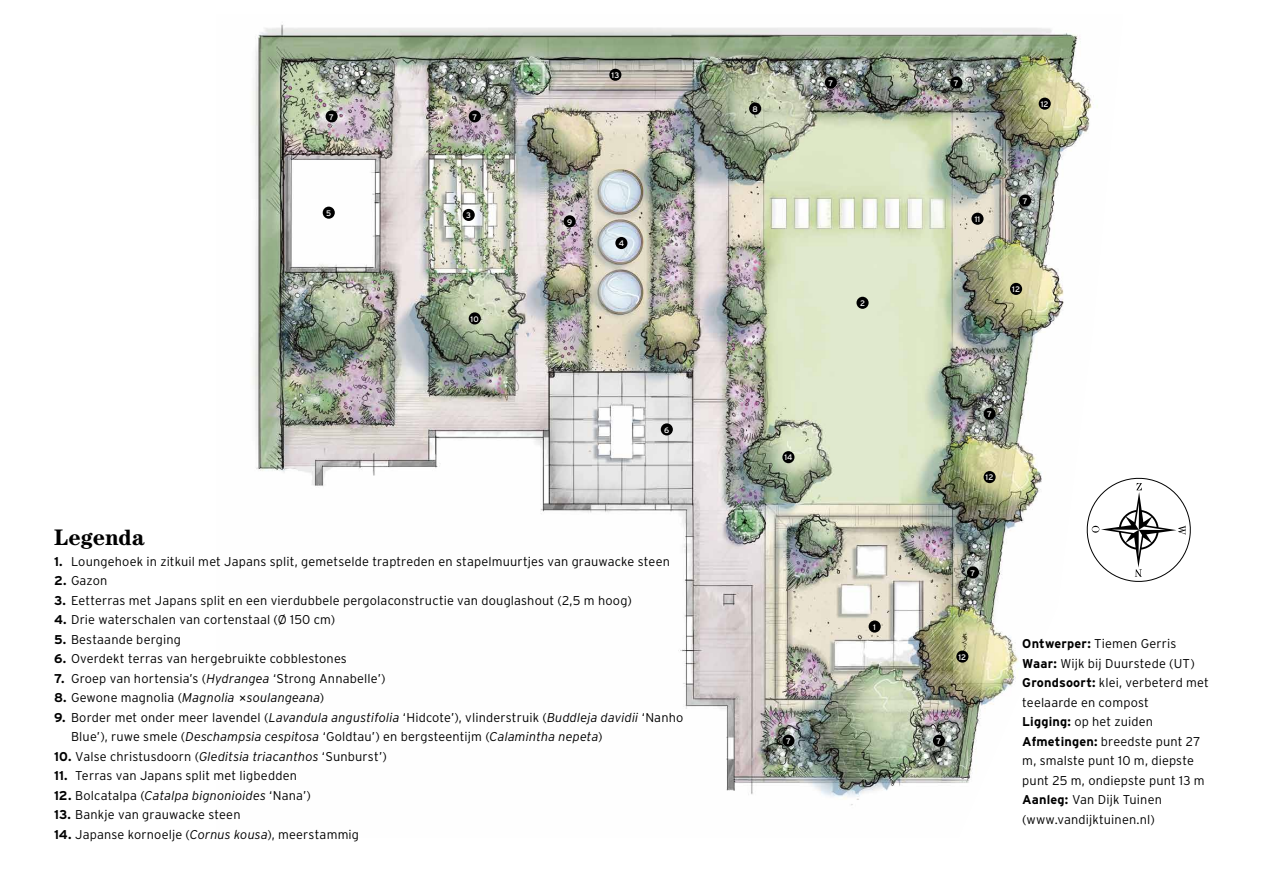
<style>
.page{position:relative;width:1263px;height:893px;background:#fff}
.page>*{position:absolute;margin:0;border:0;box-sizing:border-box;transform-origin:0 0}
.t1{font:700 22.5px "Century Std";letter-spacing:-.005em;color:#000}
.t2{font:300 12.75px/19.5px "Interstate";letter-spacing:.01em;color:#000}
.t3{font:italic 300 12.75px "Interstate";letter-spacing:.01em;color:#000}
.t4{font:7.95px "Interstate";letter-spacing:.02em;color:#fff}
.s1{font-weight:700}
.s2{font-style:italic}
.s3{font-weight:700;font-style:normal}
.s4{font-style:normal}
.s5{font-family:"Boton";font-weight:400;font-style:normal}
</style>
<div class="page">
<img style="left:253px;top:24px;width:845px;height:781px">
<div style="left:869px;top:620px;width:12px;height:13px;background:#000;border-radius:50%"></div>
<div style="left:469px;top:312px;width:12px;height:12px;background:#000;border-radius:50%"></div>
<div style="left:856px;top:297px;width:13px;height:12px;background:#000;border-radius:50%"></div>
<div style="left:463px;top:209px;width:12px;height:12px;background:#000;border-radius:50%"></div>
<div style="left:615px;top:237px;width:12px;height:12px;background:#000;border-radius:50%"></div>
<div style="left:323px;top:207px;width:12px;height:12px;background:#000;border-radius:50%"></div>
<div style="left:661px;top:423px;width:12px;height:12px;background:#000;border-radius:50%"></div>
<div style="left:950px;top:77px;width:12px;height:12px;background:#000;border-radius:50%"></div>
<div style="left:825px;top:77px;width:12px;height:12px;background:#000;border-radius:50%"></div>
<div style="left:1019px;top:195px;width:12px;height:12px;background:#000;border-radius:50%"></div>
<div style="left:983px;top:408px;width:13px;height:12px;background:#000;border-radius:50%"></div>
<div style="left:967px;top:566px;width:12px;height:12px;background:#000;border-radius:50%"></div>
<div style="left:933px;top:735px;width:12px;height:12px;background:#000;border-radius:50%"></div>
<div style="left:782px;top:735px;width:12px;height:12px;background:#000;border-radius:50%"></div>
<div style="left:469px;top:110px;width:12px;height:12px;background:#000;border-radius:50%"></div>
<div style="left:326px;top:110px;width:12px;height:12px;background:#000;border-radius:50%"></div>
<div style="left:749px;top:103px;width:12px;height:12px;background:#000;border-radius:50%"></div>
<div style="left:563px;top:215px;width:13px;height:12px;background:#000;border-radius:50%"></div>
<div style="left:971px;top:213px;width:12px;height:12px;background:#000;border-radius:50%"></div>
<div style="left:1039px;top:98px;width:12px;height:12px;background:#000;border-radius:50%"></div>
<div style="left:1010px;top:283px;width:12px;height:12px;background:#000;border-radius:50%"></div>
<div style="left:983px;top:471px;width:13px;height:12px;background:#000;border-radius:50%"></div>
<div style="left:956px;top:650px;width:12px;height:13px;background:#000;border-radius:50%"></div>
<div style="left:609px;top:69px;width:12px;height:12px;background:#000;border-radius:50%"></div>
<div style="left:782px;top:451px;width:12px;height:12px;background:#000;border-radius:50%"></div>
<svg style="left:1084px;top:475px;width:107px;height:110px"></svg>
<p class="t4" style="left:329px;top:112px;width:6px">7</p>
<p class="t4" style="left:472px;top:112px;width:6px">7</p>
<p class="t4" style="left:326px;top:209px;width:7px">5</p>
<p class="t4" style="left:466px;top:211px;width:6px">3</p>
<p class="t4" style="left:471px;top:314px;width:10px">10</p>
<p class="t4" style="left:611px;top:71px;width:9px">13</p>
<p class="t4" style="left:752px;top:105px;width:7px">8</p>
<p class="t4" style="left:828px;top:79px;width:6px">7</p>
<p class="t4" style="left:954px;top:79px;width:6px">7</p>
<p class="t4" style="left:1041px;top:100px;width:9px">12</p>
<p class="t4" style="left:567px;top:217px;width:7px">9</p>
<p class="t4" style="left:975px;top:215px;width:7px">11</p>
<p class="t4" style="left:619px;top:239px;width:7px">4</p>
<p class="t4" style="left:860px;top:299px;width:7px">2</p>
<p class="t4" style="left:1023px;top:197px;width:6px">7</p>
<p class="t4" style="left:1012px;top:285px;width:9px">12</p>
<p class="t4" style="left:664px;top:425px;width:7px">6</p>
<h1 class="t1" style="left:54px;top:524px;width:92px">Legenda</h1>
<p class="t2" style="left:54px;top:552px;width:617px"><span class="s1">1.</span> Loungehoek in zitkuil met Japans split, gemetselde traptreden en stapelmuurtjes van grauwacke steen</p>
<p class="t2" style="left:54px;top:571px;width:55px"><span class="s1">2.</span> Gazon</p>
<p class="t2" style="left:54px;top:591px;width:579px"><span class="s1">3.</span> Eetterras met Japans split en een vierdubbele pergolaconstructie van douglashout (2,5 m hoog)</p>
<p class="t2" style="left:54px;top:610px;width:283px"><span class="s1">4.</span> Drie waterschalen van cortenstaal (Ø 150 cm)</p>
<p class="t2" style="left:54px;top:630px;width:129px"><span class="s1">5.</span> Bestaande berging</p>
<p class="t2" style="left:54px;top:649px;width:294px"><span class="s1">6.</span> Overdekt terras van hergebruikte cobblestones</p>
<p class="t2" style="left:54px;top:669px;width:333px"><span class="s1">7.</span> Groep van hortensia’s (<span class="s2">Hydrangea</span> ‘Strong Annabelle’)</p>
<p class="t3" style="left:54px;top:691px;width:272px"><span class="s3">8.</span> <span class="s4">Gewone magnolia (</span>Magnolia <span class="s5">×</span>soulangeana<span class="s4">)</span></p>
<p class="t2" style="left:71px;top:708px;width:614px;text-indent:-17px"><span class="s1">9.</span> Border met onder meer lavendel (<span class="s2">Lavandula angustifolia</span> ‘Hidcote’), vlinderstruik (<span class="s2">Buddleja davidii</span> ‘Nanho<br>Blue’), ruwe smele (<span class="s2">Deschampsia cespitosa</span> ‘Goldtau’) en bergsteentijm (<span class="s2">Calamintha nepeta</span>)</p>
<p class="t2" style="left:54px;top:747px;width:334px"><span class="s1">10.</span> Valse christusdoorn (<span class="s2">Gleditsia triacanthos</span> ‘Sunburst’)</p>
<p class="t2" style="left:54px;top:766px;width:244px"><span class="s1">11.</span> Terras van Japans split met ligbedden</p>
<p class="t3" style="left:54px;top:788px;width:258px"><span class="s3">12.</span> <span class="s4">Bolcatalpa (</span>Catalpa bignonioides <span class="s4">‘Nana’)</span></p>
<p class="t2" style="left:54px;top:805px;width:188px"><span class="s1">13.</span> Bankje van grauwacke steen</p>
<p class="t2" style="left:54px;top:824px;width:307px"><span class="s1">14.</span> Japanse kornoelje (<span class="s2">Cornus kousa</span>), meerstammig</p>
<p class="t4" style="left:784px;top:453px;width:10px">14</p>
<p class="t4" style="left:987px;top:410px;width:6px">7</p>
<p class="t4" style="left:986px;top:473px;width:9px">12</p>
<p class="t4" style="left:873px;top:622px;width:4px">1</p>
<p class="t4" style="left:970px;top:568px;width:6px">7</p>
<p class="t4" style="left:958px;top:652px;width:9px">12</p>
<p class="t4" style="left:786px;top:737px;width:6px">7</p>
<p class="t4" style="left:936px;top:737px;width:6px">7</p>
<p class="t2" style="left:1022px;top:634px;width:188px"><span class="s1">Ontwerper:</span> Tiemen Gerris<br><span class="s1">Waar:</span> Wijk bij Duurstede (UT)<br><span class="s1">Grondsoort:</span> klei, verbeterd met teelaarde en compost<br><span class="s1">Ligging:</span> op het zuiden<br><span class="s1">Afmetingen:</span> breedste punt 27 m, smalste punt 10 m, diepste punt 25 m, ondiepste punt 13 m<br><span class="s1">Aanleg:</span> Van Dijk Tuinen (www.vandijktuinen.nl)</p>
</div>
